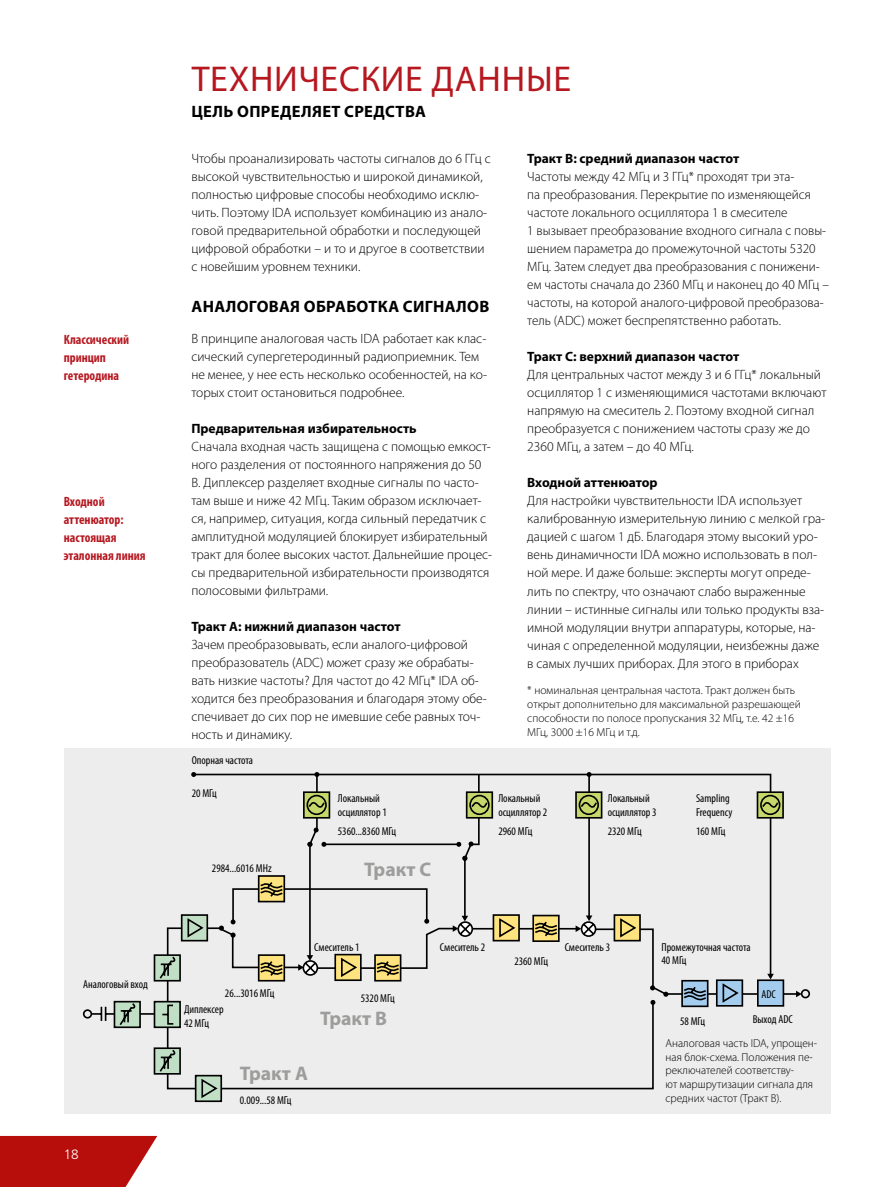
<style>
.page{position:relative;width:893px;height:1187px;background:#fff}
.page>*{position:absolute;margin:0;border:0;box-sizing:border-box;transform-origin:0 0}
.t1{font:36px "Myriad Pro";letter-spacing:.02em;color:#b61820}
.t2{font:700 19.65px "Myriad Pro";color:#9d9d9c}
.t3{font:700 16.5px "Myriad Pro";letter-spacing:.02em;color:#000}
.t4{font:300 13.5px/18px "Myriad Pro";color:#000}
.t5{font:700 13.5px "Myriad Pro";color:#000}
.t6{font:700 condensed 13.5px/18px "Myriad Pro";color:#b61820}
.t7{font:300 13.5px "Frutiger LT";color:#fff}
.t8{font:condensed 11.55px/13.8px "Myriad Pro";color:#000}
.t9{font:300 11.55px/13.8px "Myriad Pro";color:#000}
</style>
<div class="page">
<svg style="left:0;top:1135px;width:157px;height:51px;background:#bf2927"></svg>
<div style="left:64px;top:748px;width:766px;height:365px;background:#ededed"></div>
<svg style="left:196px;top:773px;width:576px;height:101px"></svg>
<svg style="left:191px;top:772px;width:5px;height:5px"></svg>
<hr style="left:588px;top:774px;width:2px;height:142px;background:#000">
<svg style="left:587px;top:772px;width:5px;height:5px"></svg>
<hr style="left:464px;top:858px;width:2px;height:58px;background:#000">
<hr style="left:309px;top:844px;width:2px;height:112px;background:#000">
<svg style="left:166px;top:1028px;width:488px;height:62px"></svg>
<div style="left:195px;top:1074px;width:27px;height:27px;background:#c1dfc4;border:2px solid #000"></div>
<svg style="left:201px;top:1078px;width:17px;height:21px"></svg>
<svg style="left:153px;top:1046px;width:29px;height:29px"></svg>
<svg style="left:83px;top:874px;width:727px;height:154px"></svg>
<div style="left:757px;top:979px;width:27px;height:27px;background:#a3ccee;border:2px solid #000"></div>
<svg style="left:303px;top:791px;width:3px;height:27px"></svg>
<svg style="left:490px;top:791px;width:3px;height:27px"></svg>
<svg style="left:306px;top:772px;width:184px;height:89px"></svg>
<svg style="left:757px;top:791px;width:27px;height:27px"></svg>
<svg style="left:759px;top:793px;width:22px;height:22px"></svg>
<svg style="left:575px;top:791px;width:27px;height:27px"></svg>
<svg style="left:578px;top:793px;width:22px;height:22px"></svg>
<p class="t6" style="left:64px;top:330px;width:67px">Классический принцип гетеродина</p>
<p class="t6" style="left:64px;top:492px;width:83px">Входной аттенюатор: настоящая эталонная линия</p>
<p class="t8" style="left:83px;top:977px;width:66px">Аналоговый вход</p>
<p class="t7" style="left:64px;top:1146px;width:17px">18</p>
<h1 class="t1" style="left:192px;top:57px;width:381px">ТЕХНИЧЕСКИЕ ДАННЫЕ</h1>
<p class="t3" style="left:192px;top:101px;width:236px">ЦЕЛЬ ОПРЕДЕЛЯЕТ СРЕДСТВА</p>
<p class="t4" style="left:191px;top:150px;width:301px">Чтобы проанализировать частоты сигналов до 6 ГГц с высокой чувствительностью и широкой динамикой, полностью цифровые способы необходимо исклю&shy;чить. Поэтому IDA использует комбинацию из анало&shy;говой предварительной обработки и последующей цифровой обработки – и то и другое в соответствии с новейшим уровнем техники.</p>
<p class="t3" style="left:192px;top:296px;width:299px">АНАЛОГОВАЯ ОБРАБОТКА СИГНАЛОВ</p>
<p class="t4" style="left:191px;top:330px;width:297px">В принципе аналоговая часть IDA работает как клас&shy;сический супергетеродинный радиоприемник. Тем не менее, у нее есть несколько особенностей, на ко&shy;торых стоит остановиться подробнее.</p>
<p class="t5" style="left:191px;top:420px;width:227px">Предварительная избирательность</p>
<p class="t4" style="left:191px;top:438px;width:302px">Сначала входная часть защищена с помощью емкост&shy;ного разделения от постоянного напряжения до 50<br>В. Диплексер разделяет входные сигналы по часто&shy;там выше и ниже 42 МГц. Таким образом исключает&shy;ся, например, ситуация, когда сильный передатчик с амплитудной модуляцией блокирует избирательный тракт для более высоких частот. Дальнейшие процес&shy;сы предварительной избирательности производятся полосовыми фильтрами.</p>
<p class="t5" style="left:191px;top:618px;width:211px">Тракт А: нижний диапазон частот</p>
<p class="t4" style="left:191px;top:636px;width:297px">Зачем преобразовывать, если аналого-цифровой преобразователь (ADC) может сразу же обрабаты&shy;вать низкие частоты? Для частот до 42 МГц* IDA об&shy;ходится без преобразования и благодаря этому обе&shy;спечивает до сих пор не имевшие себе равных точ&shy;ность и динамику.</p>
<p class="t5" style="left:527px;top:150px;width:213px">Тракт В: средний диапазон частот</p>
<p class="t4" style="left:527px;top:168px;width:303px">Частоты между 42 МГц и 3 ГГц* проходят три эта-<br>па преобразования. Перекрытие по изменяющейся частоте локального осциллятора 1 в смесителе<br>1 вызывает преобразование входного сигнала с повы&shy;шением параметра до промежуточной частоты 5320<br>МГц. Затем следует два преобразования с понижени&shy;ем частоты сначала до 2360 МГц и наконец до 40 МГц – частоты, на которой аналого-цифровой преобразова&shy;тель (ADC) может беспрепятственно работать.</p>
<p class="t5" style="left:527px;top:348px;width:213px">Тракт С: верхний диапазон частот</p>
<p class="t4" style="left:527px;top:366px;width:301px">Для центральных частот между 3 и 6 ГГц* локальный осциллятор 1 с изменяющимися частотами включают напрямую на смеситель 2. Поэтому входной сигнал преобразуется с понижением частоты сразу же до 2360 МГц, а затем – до 40 МГц.</p>
<p class="t5" style="left:527px;top:474px;width:132px">Входной аттенюатор</p>
<p class="t4" style="left:527px;top:492px;width:299px">Для настройки чувствительности IDA использует калиброванную измерительную линию с мелкой гра&shy;дацией с шагом 1 дБ. Благодаря этому высокий уро&shy;вень динамичности IDA можно использовать в пол&shy;ной мере. И даже больше: эксперты могут опреде&shy;лить по спектру, что означают слабо выраженные линии – истинные сигналы или только продукты вза&shy;имной модуляции внутри аппаратуры, которые, на&shy;чиная с определенной модуляции, неизбежны даже в самых лучших приборах. Для этого в приборах</p>
<p class="t9" style="left:527px;top:683px;width:275px">* номинальная центральная частота. Тракт должен быть открыт дополнительно для максимальной разрешающей способности по полосе пропускания 32 МГц, т.е. 42 ±16<br>МГц, 3000 ±16 МГц и т.д.</p>
<p class="t8" style="left:192px;top:753px;width:63px">Опорная частота</p>
<p class="t8" style="left:192px;top:786px;width:27px">20 МГц</p>
<p class="t8" style="left:212px;top:861px;width:61px">2984...6016 MHz</p>
<p class="t8" style="left:225px;top:986px;width:51px">26...3016 МГц</p>
<p class="t8" style="left:184px;top:1002px;width:41px">Диплексер<br>42 МГц</p>
<p class="t8" style="left:338px;top:791px;width:51px">Локальный осциллятор 1</p>
<p class="t8" style="left:338px;top:824px;width:60px">5360...8360 МГц</p>
<h2 class="t2" style="left:364px;top:857px;width:68px">Тракт C</h2>
<p class="t8" style="left:498px;top:791px;width:51px">Локальный осциллятор 2</p>
<p class="t8" style="left:608px;top:791px;width:51px">Локальный осциллятор 3</p>
<p class="t8" style="left:696px;top:791px;width:38px">Sampling<br>Frequency</p>
<p class="t8" style="left:498px;top:824px;width:36px">2960 МГц</p>
<p class="t8" style="left:608px;top:824px;width:36px">2320 МГц</p>
<p class="t8" style="left:696px;top:824px;width:31px">160 МГц</p>
<p class="t8" style="left:314px;top:940px;width:47px">Смеситель 1</p>
<p class="t8" style="left:440px;top:940px;width:47px">Смеситель 2</p>
<p class="t8" style="left:565px;top:940px;width:47px">Смеситель 3</p>
<p class="t8" style="left:661px;top:940px;width:91px">Промежуточная частота<br>40 МГц</p>
<p class="t8" style="left:514px;top:954px;width:36px">2360 МГц</p>
<p class="t8" style="left:361px;top:991px;width:36px">5320 МГц</p>
<h2 class="t2" style="left:320px;top:1007px;width:69px">Тракт B</h2>
<p class="t8" style="left:680px;top:1014px;width:27px">58 МГц</p>
<p class="t8" style="left:753px;top:981px;width:41px;line-height:24.9px;text-indent:9px">ADC<br>Выход ADC</p>
<h2 class="t2" style="left:240px;top:1062px;width:70px">Тракт A</h2>
<p class="t8" style="left:240px;top:1093px;width:53px">0.009...58 МГц</p>
<p class="t9" style="left:665px;top:1036px;width:153px">Аналоговая часть IDA, упрощен&shy;ная блок-схема. Положения пе&shy;реключателей соответству-<br>ют маршрутизации сигнала для средних частот (Тракт В).</p>
</div>
